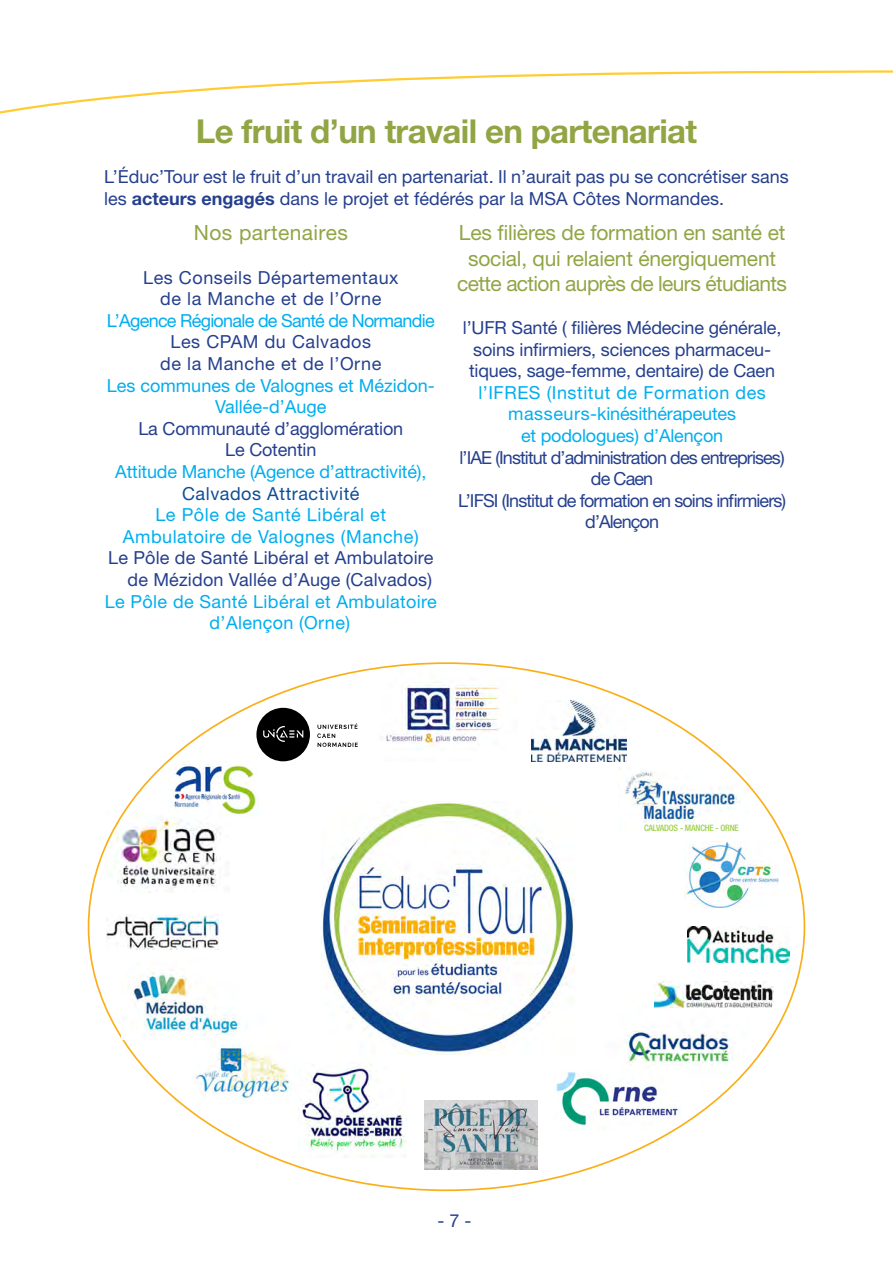
<style>
.page{position:relative;width:893px;height:1263px;background:#fff}
.page>*{position:absolute;margin:0;border:0;box-sizing:border-box;transform-origin:0 0}
.t1{font:700 33px "Helvetica Neue LT Std";letter-spacing:-.02em;color:#91a545}
.t2{font:21px/25.2px "Helvetica Neue LT Std";letter-spacing:-.01em;color:#91a545;text-align:center}
.t3{font:21px "Helvetica Neue LT Std";letter-spacing:.02em;color:#91a545}
.t4{font:18px/21.6px "Helvetica Neue LT Std";color:#253f8e;text-align:right}
.t5{font:18px/21.6px "Helvetica Neue LT Std";color:#00aeef;text-align:center}
.t6{font:18px/21.6px "Helvetica Neue LT Std";letter-spacing:-.05em;color:#253f8e;text-align:center}
.t7{font:18px "Helvetica Neue LT Std";letter-spacing:.03em;color:#253f8e}
.t8{font:18px "Helvetica Neue LT Std";letter-spacing:.03em;color:#00aeef}
.t9{font:18px/21.6px "Helvetica Neue LT Std";letter-spacing:.02em;color:#00aeef}
.t10{font:18px "Helvetica Neue LT Std";letter-spacing:-.04em;color:#00aeef}
.t11{font:18px "Helvetica Neue LT Std";letter-spacing:.03em;color:#0f4d96}
.Site_MSA_FR{font:500 condensed 8.85px "Helvetica Neue LT Std";letter-spacing:-.02em;color:#9fd14b}
.s1{font-weight:700}
</style>
<div class="page">
<img style="left:531px;top:700px;width:96px;height:62px">
<img style="left:376px;top:668px;width:141px;height:79px">
<img style="left:688px;top:927px;width:101px;height:35px">
<img style="left:619px;top:767px;width:131px;height:60px">
<img style="left:621px;top:1031px;width:129px;height:53px">
<svg style="left:0;top:70px;width:893px;height:44px"></svg>
<img style="left:321px;top:803px;width:254px;height:252px">
<img style="left:302px;top:1064px;width:105px;height:93px">
<img style="left:106px;top:811px;width:115px;height:82px">
<img style="left:195px;top:1044px;width:97px;height:57px">
<img style="left:424px;top:1100px;width:113px;height:69px">
<img style="left:685px;top:842px;width:93px;height:65px">
<img style="left:654px;top:981px;width:120px;height:27px">
<img style="left:556px;top:1069px;width:124px;height:62px">
<img style="left:169px;top:764px;width:87px;height:52px">
<img style="left:106px;top:914px;width:113px;height:35px">
<svg style="left:256px;top:708px;width:102px;height:53px"></svg>
<img style="left:121px;top:969px;width:126px;height:67px">
<p class="t1" style="left:196px;top:110px;width:503px">Le fruit d’un travail en partenariat</p>
<p class="t4" style="left:104px;top:165px;width:686px;text-align:left">L’Éduc’Tour est le fruit d’un travail en partenariat. Il n’aurait pas pu se concrétiser sans les <span class="s1">acteurs engagés</span> dans le projet et fédérés par la MSA Côtes Normandes.</p>
<p class="t3" style="left:194px;top:220px;width:156px">Nos partenaires</p>
<p class="t7" style="left:143px;top:266px;width:257px">Les Conseils Départementaux</p>
<p class="t7" style="left:160px;top:288px;width:223px">de la Manche et de l’Orne</p>
<p class="t10" style="left:107px;top:310px;width:329px">L’Agence Régionale de Santé de Normandie</p>
<p class="t7" style="left:170px;top:331px;width:202px">Les CPAM du Calvados</p>
<p class="t7" style="left:160px;top:353px;width:223px">de la Manche et de l’Orne</p>
<p class="t5" style="left:107px;top:374px;width:329px">Les communes de Valognes et Mézidon-<br>Vallée-d’Auge</p>
<p class="t4" style="left:138px;top:417px;width:266px">La Communauté d’agglomération</p>
<p class="t4" style="left:225px;top:439px;width:93px">Le Cotentin</p>
<p class="t5" style="left:115px;top:461px;width:313px">Attitude Manche (Agence d’attractivité),</p>
<p class="t11" style="left:182px;top:482px;width:179px">Calvados Attractivité</p>
<p class="t8" style="left:155px;top:504px;width:232px">Le Pôle de Santé Libéral et</p>
<p class="t8" style="left:123px;top:526px;width:297px">Ambulatoire de Valognes (Manche)</p>
<p class="t4" style="left:108px;top:547px;width:327px">Le Pôle de Santé Libéral et Ambulatoire de Mézidon Vallée d’Auge (Calvados)</p>
<p class="t9" style="left:210px;top:590px;width:229px;text-indent:-105px">Le Pôle de Santé Libéral et Ambulatoire d’Alençon (Orne)</p>
<p class="t2" style="left:457px;top:220px;width:331px">Les filières de formation en santé et social, qui relaient énergiquement cette action auprès de leurs étudiants</p>
<p class="t4" style="left:463px;top:317px;width:320px;text-align:center">l’UFR Santé ( filières Médecine générale, soins infirmiers, sciences pharmaceu&shy;tiques, sage-femme, dentaire) de Caen</p>
<p class="t5" style="left:478px;top:381px;width:289px">l’IFRES (Institut de Formation des masseurs-kinésithérapeutes<br>et podologues) d’Alençon</p>
<p class="t6" style="left:459px;top:446px;width:327px">l’IAE (Institut d’administration des entreprises) de Caen</p>
<p class="t6" style="left:458px;top:489px;width:330px">L’IFSI (Institut de formation en soins infirmiers) d’Alençon</p>
<p class="Site_MSA_FR" style="left:644px;top:822px;width:96px">CALVADOS - MANCHE - ORNE</p>
<p class="t4" style="left:437px;top:1209px;width:36px">- 7 -</p>
</div>
